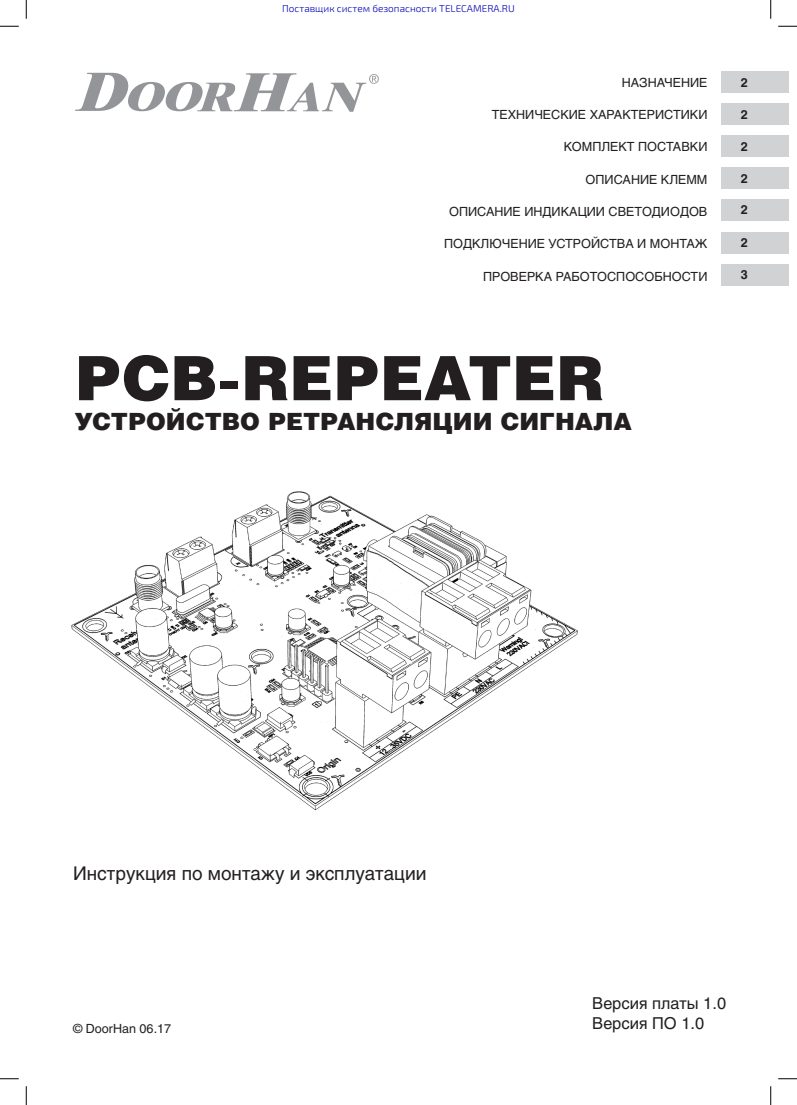
<style>
.page{position:relative;width:797px;height:1105px;background:#fff}
.page>*{position:absolute;margin:0;border:0;box-sizing:border-box;transform-origin:0 0}
.t1{font:900 61.25px "Helios";color:#231f20}
.t2{font:900 23.75px "Helios";color:#231f20}
.t3{font:18.75px "Helios";color:#231f20}
.t4{font:16.25px "Helios";color:#231f20}
.t5{font:12.5px "Helios";color:#231f20}
.t6{font:700 12.5px "Helios";color:#231f20}
.t7{font:300 10px "Exo 2.0";color:#0000b7}
</style>
<div class="page">
<div style="left:720px;top:72px;width:68px;height:21px;background:#d1d2d4"></div>
<div style="left:720px;top:104px;width:68px;height:21px;background:#d1d2d4"></div>
<div style="left:720px;top:135px;width:68px;height:22px;background:#d1d2d4"></div>
<div style="left:720px;top:167px;width:68px;height:22px;background:#d1d2d4"></div>
<div style="left:720px;top:200px;width:68px;height:21px;background:#d1d2d4"></div>
<svg style="left:75px;top:73px;width:304px;height:39px"></svg>
<img style="left:71px;top:491px;width:507px;height:320px">
<div style="left:720px;top:232px;width:68px;height:22px;background:#d1d2d4"></div>
<div style="left:720px;top:265px;width:68px;height:21px;background:#d1d2d4"></div>
<svg style="left:0;top:25px;width:19px;height:2px"></svg>
<svg style="left:778px;top:25px;width:19px;height:2px"></svg>
<svg style="left:0;top:1078px;width:19px;height:1px"></svg>
<svg style="left:778px;top:1078px;width:19px;height:1px"></svg>
<svg style="left:25px;top:0;width:2px;height:19px"></svg>
<svg style="left:25px;top:1086px;width:2px;height:19px"></svg>
<svg style="left:770px;top:0;width:1px;height:19px"></svg>
<svg style="left:770px;top:1086px;width:1px;height:19px"></svg>
<p class="t7" style="left:282px;top:5px;width:234px">Поставщик систем безопасности TELECAMERA.RU</p>
<p class="t5" style="left:621px;top:75px;width:87px">НАЗНАЧЕНИЕ</p>
<p class="t5" style="left:492px;top:107px;width:217px">ТЕХНИЧЕСКИЕ ХАРАКТЕРИСТИКИ</p>
<p class="t5" style="left:564px;top:139px;width:145px">КОМПЛЕКТ ПОСТАВКИ</p>
<p class="t5" style="left:585px;top:172px;width:123px">ОПИСАНИЕ КЛЕММ</p>
<p class="t5" style="left:449px;top:204px;width:260px">ОПИСАНИЕ ИНДИКАЦИИ СВЕТОДИОДОВ</p>
<p class="t5" style="left:444px;top:236px;width:265px">ПОДКЛЮЧЕНИЕ УСТРОЙСТВА И МОНТАЖ</p>
<p class="t5" style="left:483px;top:269px;width:226px">ПРОВЕРКА РАБОТОСПОСОБНОСТИ</p>
<p class="t1" style="left:75px;top:340px;width:531px">PCB-REPEATER</p>
<p class="t2" style="left:75px;top:407px;width:558px">УСТРОЙСТВО РЕТРАНСЛЯЦИИ СИГНАЛА</p>
<p class="t6" style="left:741px;top:76px;width:9px">2</p>
<p class="t6" style="left:741px;top:107px;width:9px">2</p>
<p class="t6" style="left:741px;top:139px;width:9px">2</p>
<p class="t6" style="left:741px;top:171px;width:9px">2</p>
<p class="t6" style="left:741px;top:202px;width:9px">2</p>
<p class="t6" style="left:741px;top:235px;width:9px">2</p>
<p class="t6" style="left:741px;top:267px;width:9px">3</p>
<p class="t3" style="left:73px;top:862px;width:355px">Инструкция по монтажу и эксплуатации</p>
<p class="t5" style="left:73px;top:1021px;width:100px">© DoorHan 06.17</p>
<p class="t4" style="left:592px;top:994px;width:135px">Версия платы 1.0</p>
<p class="t4" style="left:592px;top:1013px;width:113px">Версия ПО 1.0</p>
</div>
